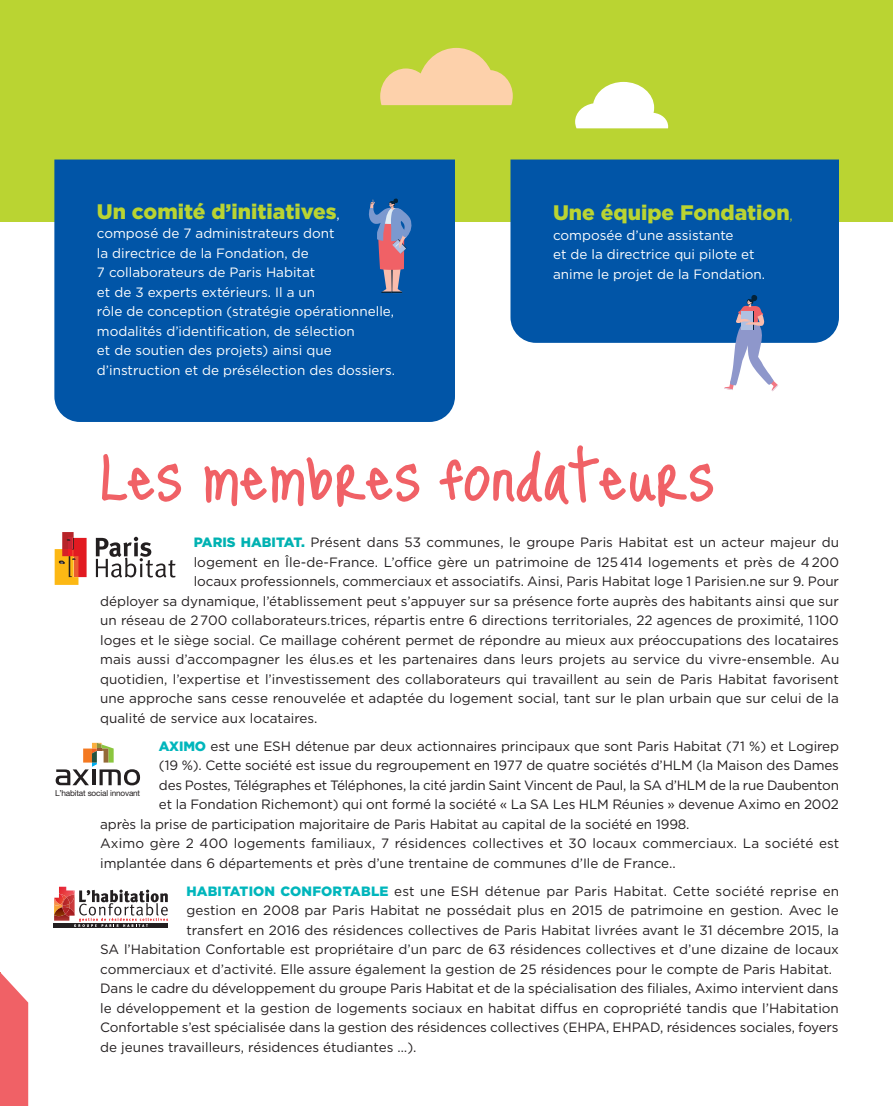
<style>
.page{position:relative;width:893px;height:1106px;background:#fff}
.page>*{position:absolute;margin:0;border:0;box-sizing:border-box;transform-origin:0 0}
.t1{font:90px "Just Me Again Down Here";letter-spacing:-.01em;color:#f06166}
.t2{font:900 21px "Gotham";color:#bad432}
.t3{font:13.5px "Gotham";color:#231f20}
.t4{font:13.5px/19.5px "Gotham";color:#fff}
.t5{font:13.5px "Gotham";letter-spacing:-.02em;color:#231f20}
.t6{font:8.25px "Helvetica Neue LT Std";letter-spacing:-.025em;color:#231f20}
.s1{font-weight:400;font-size:13.5px;color:#fff}
.s2{font-weight:400;font-size:13.5px}
.s3{font-weight:900;color:#00b2b2}
.s4{font-weight:900;color:#00b6bc}
</style>
<div class="page">
<div style="left:0;top:0;width:893px;height:221px;background:#bad432"></div>
<div style="left:54px;top:159px;width:401px;height:263px;background:#0155a7"></div>
<div style="left:510px;top:159px;width:329px;height:184px;background:#0155a7"></div>
<svg style="left:0;top:972px;width:28px;height:134px;background:#f17277"></svg>
<svg style="left:56px;top:743px;width:84px;height:42px"></svg>
<svg style="left:55px;top:532px;width:32px;height:53px;background:#e47c45"></svg>
<svg style="left:96px;top:537px;width:80px;height:40px"></svg>
<svg style="left:54px;top:886px;width:114px;height:41px"></svg>
<svg style="left:575px;top:82px;width:93px;height:46px"></svg>
<svg style="left:380px;top:48px;width:133px;height:57px"></svg>
<svg style="left:724px;top:294px;width:54px;height:97px"></svg>
<svg style="left:369px;top:198px;width:44px;height:95px;background:#6070a3"></svg>
<h2 class="t2" style="left:97px;top:197px;width:245px">Un comité d’initiatives<span class="s1">,</span></h2>
<p class="t4" style="left:97px;top:223px;width:300px">composé de 7 administrateurs dont<br>la directrice de la Fondation, de<br>7 collaborateurs de Paris Habitat<br>et de 3 experts extérieurs. Il a un<br>rôle de conception (stratégie opérationnelle, modalités d’identification, de sélection<br>et de soutien des projets) ainsi que d’instruction et de présélection des dossiers.</p>
<h2 class="t2" style="left:553px;top:198px;width:241px">Une équipe Fondation<span class="s2">,</span></h2>
<p class="t4" style="left:553px;top:225px;width:214px">composée d’une assistante<br>et de la directrice qui pilote et anime le projet de la Fondation.</p>
<h1 class="t1" style="left:100px;top:404px;width:616px">Les membres fondateurs</h1>
<p class="t3" style="left:194px;top:534px;width:647px"><span class="s3">PARIS HABITAT.</span> Présent dans 53 communes, le groupe Paris Habitat est un acteur majeur du</p>
<p class="t3" style="left:194px;top:553px;width:647px">logement en Île-de-France. L’office gère un patrimoine de 125 414 logements et près de 4 200</p>
<p class="t3" style="left:194px;top:573px;width:647px">locaux professionnels, commerciaux et associatifs. Ainsi, Paris Habitat loge 1 Parisien.ne sur 9. Pour</p>
<p class="t3" style="left:100px;top:592px;width:740px">déployer sa dynamique, l’établissement peut s’appuyer sur sa présence forte auprès des habitants ainsi que sur</p>
<p class="t3" style="left:100px;top:612px;width:740px">un réseau de 2 700 collaborateurs.trices, répartis entre 6 directions territoriales, 22 agences de proximité, 1 100</p>
<p class="t3" style="left:100px;top:631px;width:740px">loges et le siège social. Ce maillage cohérent permet de répondre au mieux aux préoccupations des locataires</p>
<p class="t3" style="left:100px;top:651px;width:741px">mais aussi d’accompagner les élus.es et les partenaires dans leurs projets au service du vivre-ensemble. Au</p>
<p class="t3" style="left:100px;top:670px;width:740px">quotidien, l’expertise et l’investissement des collaborateurs qui travaillent au sein de Paris Habitat favorisent</p>
<p class="t3" style="left:100px;top:690px;width:740px">une approche sans cesse renouvelée et adaptée du logement social, tant sur le plan urbain que sur celui de la</p>
<p class="t3" style="left:100px;top:709px;width:219px">qualité de service aux locataires.</p>
<p class="t3" style="left:159px;top:737px;width:681px"><span class="s4">AXIMO</span> est une ESH détenue par deux actionnaires principaux que sont Paris Habitat (71 %) et Logirep</p>
<p class="t3" style="left:159px;top:757px;width:681px">(19 %). Cette société est issue du regroupement en 1977 de quatre sociétés d’HLM (la Maison des Dames</p>
<p class="t5" style="left:159px;top:776px;width:681px">des Postes, Télégraphes et Téléphones, la cité jardin Saint Vincent de Paul, la SA d’HLM de la rue Daubenton</p>
<p class="t3" style="left:159px;top:796px;width:681px">et la Fondation Richemont) qui ont formé la société « La SA Les HLM Réunies » devenue Aximo en 2002</p>
<p class="t3" style="left:100px;top:815px;width:591px">après la prise de participation majoritaire de Paris Habitat au capital de la société en 1998.</p>
<p class="t3" style="left:100px;top:835px;width:741px">Aximo gère 2 400 logements familiaux, 7 résidences collectives et 30 locaux commerciaux. La société est</p>
<p class="t3" style="left:100px;top:854px;width:577px">implantée dans 6 départements et près d’une trentaine de communes d’Ile de France..</p>
<p class="t3" style="left:186px;top:882px;width:654px"><span class="s4">HABITATION CONFORTABLE</span> est une ESH détenue par Paris Habitat. Cette société reprise en</p>
<p class="t3" style="left:186px;top:901px;width:654px">gestion en 2008 par Paris Habitat ne possédait plus en 2015 de patrimoine en gestion. Avec le</p>
<p class="t3" style="left:186px;top:921px;width:654px">transfert en 2016 des résidences collectives de Paris Habitat livrées avant le 31 décembre 2015, la</p>
<p class="t3" style="left:100px;top:940px;width:740px">SA l’Habitation Confortable est propriétaire d’un parc de 63 résidences collectives et d’une dizaine de locaux</p>
<p class="t3" style="left:100px;top:960px;width:733px">commerciaux et d’activité. Elle assure également la gestion de 25 résidences pour le compte de Paris Habitat.</p>
<p class="t3" style="left:100px;top:979px;width:740px">Dans le cadre du développement du groupe Paris Habitat et de la spécialisation des filiales, Aximo intervient dans</p>
<p class="t3" style="left:100px;top:999px;width:740px">le développement et la gestion de logements sociaux en habitat diffus en copropriété tandis que l’Habitation</p>
<p class="t3" style="left:100px;top:1018px;width:740px">Confortable s’est spécialisée dans la gestion des résidences collectives (EHPA, EHPAD, résidences sociales, foyers</p>
<p class="t3" style="left:100px;top:1038px;width:318px">de jeunes travailleurs, résidences étudiantes …).</p>
<p class="t6" style="left:55px;top:788px;width:87px">L’habitat social innovant</p>
</div>
